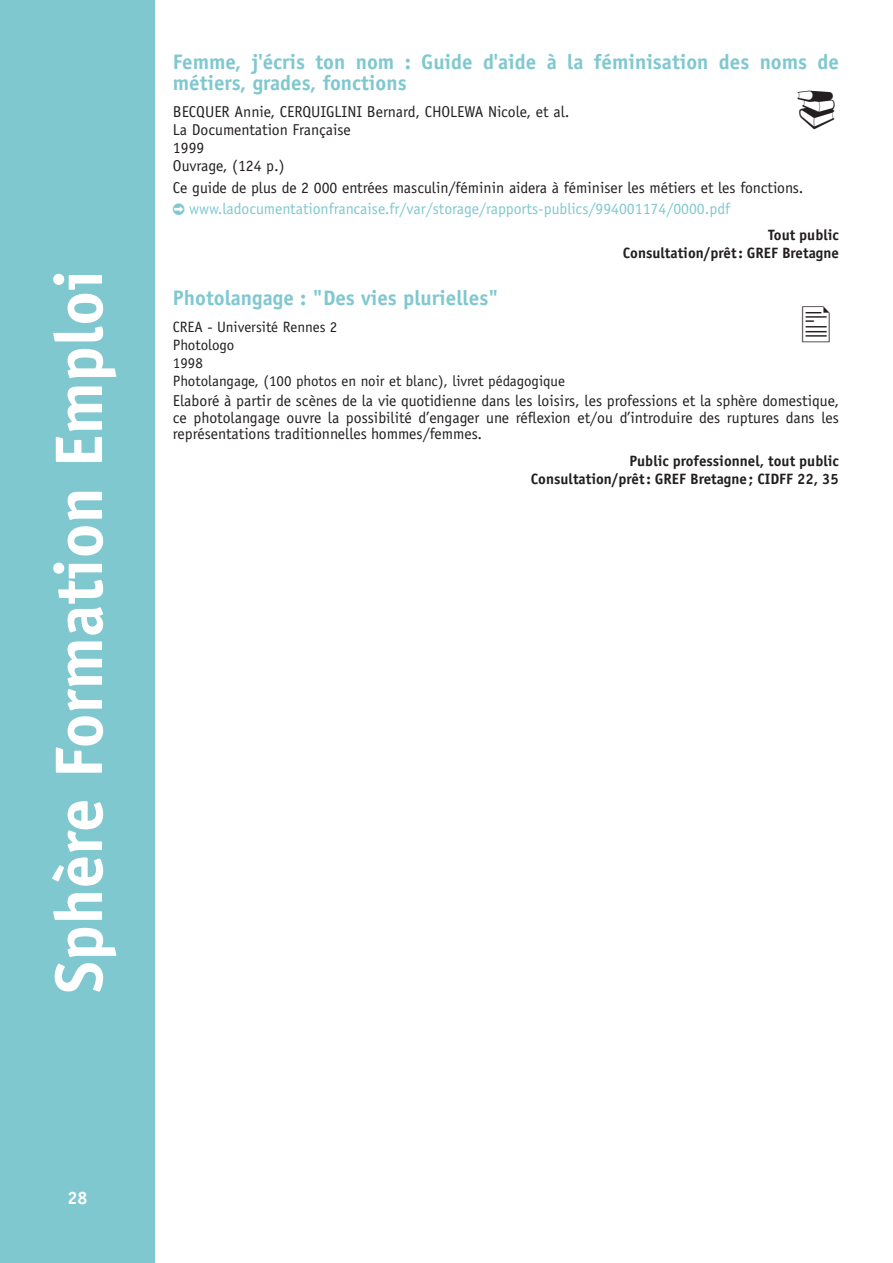
<style>
.page{position:relative;width:893px;height:1263px;background:#fff}
.page>*{position:absolute;margin:0;border:0;box-sizing:border-box;transform-origin:0 0}
.t1{font:700 67.5px "Officina Sans Std";color:#fff}
.reference_livre1{font:700 21px/21px "Officina Sans Std";color:#7fc8d0}
.t2{font:700 18px "Officina Sans Std";color:#fff}
.resume_titre{font:15.75px/16.5px "Officina Sans Std";color:#231f20;text-align:justify}
.reference_livre1-2{font:15.75px "Officina Sans Std";color:#231f20}
.reference_livre1-3{font:15.75px "Officina Sans Std";color:#7fc8d0}
.consultation{font:700 15px/18px "Officina Sans Std";color:#231f20;text-align:right}
.caracteristiques{font:15px/18px "Officina Sans Std";color:#231f20}
</style>
<div class="page">
<hr style="left:892px;top:0;width:1px;height:1263px;background:#a6ce39">
<div style="left:0;top:0;width:155px;height:1263px;background:#7fc8d0"></div>
<h1 class="t1" style="left:37px;top:993px;width:725px;rotate:-90deg">Sphère Formation Emploi</h1>
<p class="reference_livre1" style="left:173px;top:51px;width:667px">Femme, j'écris ton nom : Guide d'aide à la féminisation des noms de métiers, grades, fonctions</p>
<p class="reference_livre1-2" style="left:173px;top:102px;width:398px">BECQUER Annie, CERQUIGLINI Bernard, CHOLEWA Nicole, et al.</p>
<p class="reference_livre1-2" style="left:173px;top:120px;width:179px">La Documentation Française</p>
<p class="reference_livre1-2" style="left:173px;top:138px;width:33px">1999</p>
<p class="reference_livre1-2" style="left:173px;top:156px;width:113px">Ouvrage, (124 p.)</p>
<p class="reference_livre1-2" style="left:173px;top:178px;width:632px">Ce guide de plus de 2 000 entrées masculin/féminin aidera à féminiser les métiers et les fonctions.</p>
<p class="reference_livre1-3" style="left:189px;top:199px;width:542px">www.ladocumentationfrancaise.fr/var/storage/rapports-publics/994001174/0000.pdf</p>
<p class="consultation" style="left:623px;top:226px;width:218px">Tout public<br>Consultation/prêt: GREF Bretagne</p>
<p class="reference_livre1" style="left:173px;top:287px;width:327px">Photolangage : "Des vies plurielles"</p>
<p class="caracteristiques" style="left:173px;top:317px;width:394px">CREA - Université Rennes 2<br>Photologo<br>1998<br>Photolangage, (100 photos en noir et blanc), livret pédagogique</p>
<p class="resume_titre" style="left:173px;top:393px;width:668px">Elaboré à partir de scènes de la vie quotidienne dans les loisirs, les professions et la sphère domestique, ce photolangage ouvre la possibilité d’engager une réflexion et/ou d’introduire des ruptures dans les représentations traditionnelles hommes/femmes.</p>
<p class="consultation" style="left:531px;top:451px;width:310px">Public professionnel, tout public<br>Consultation/prêt: GREF Bretagne ; CIDFF 22, 35</p>
<p class="t2" style="left:68px;top:1186px;width:22px">28</p>
</div>
